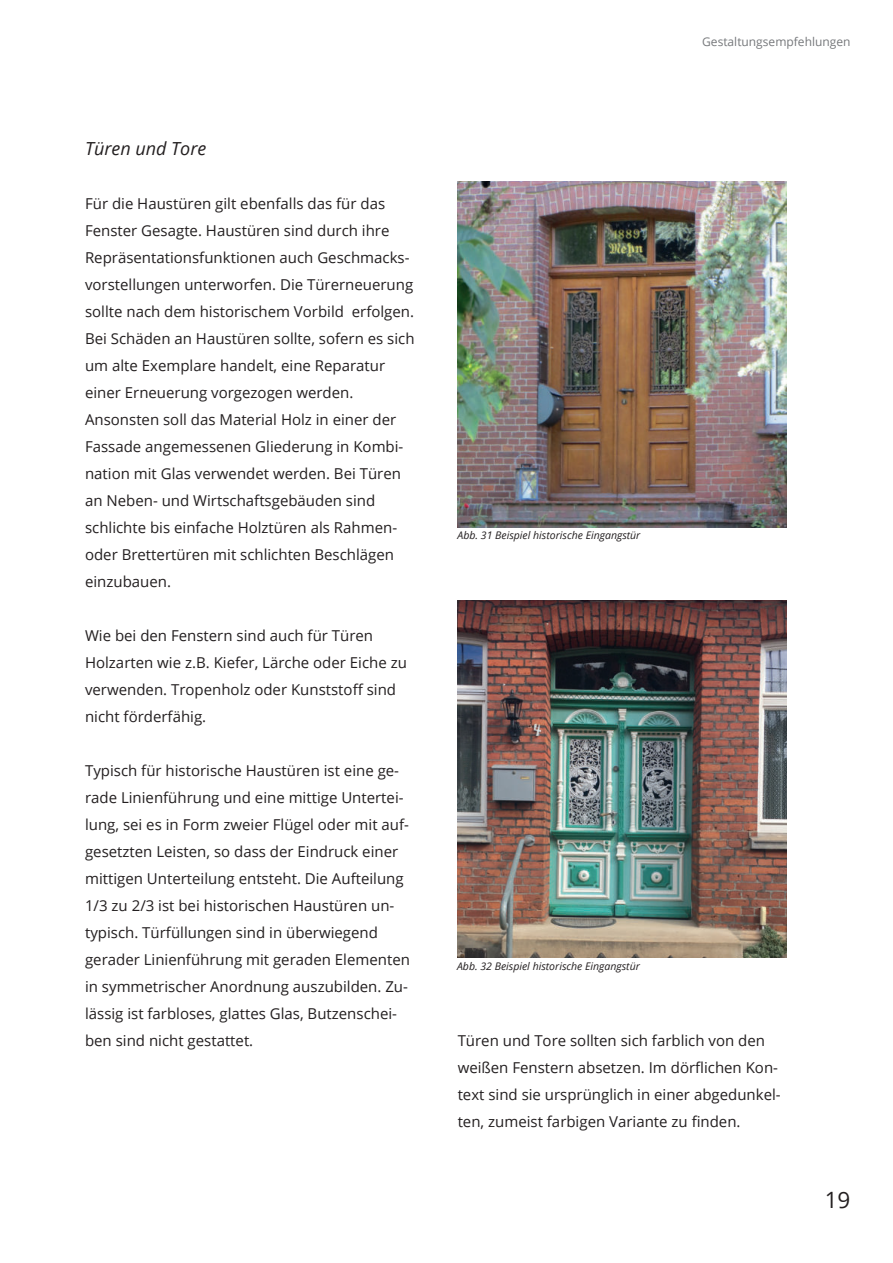
<style>
.page{position:relative;width:893px;height:1263px;background:#fff}
.page>*{position:absolute;margin:0;border:0;box-sizing:border-box;transform-origin:0 0}
.t1{font:22.5px "Open Sans";color:#231f20}
.t2{font:italic 18px "Open Sans";color:#231f20}
.t3{font:15px/27px "Open Sans";color:#231f20}
.t4{font:12px "Open Sans";color:#76787b}
.t5{font:italic 10.5px "Open Sans";color:#231f20}
</style>
<div class="page">
<img style="left:458px;top:182px;width:329px;height:345px">
<img style="left:457px;top:600px;width:330px;height:357px">
<p class="t2" style="left:85px;top:141px;width:123px">Türen und Tore</p>
<p class="t3" style="left:85px;top:189px;width:331px">Für die Haustüren gilt ebenfalls das für das Fenster Gesagte. Haustüren sind durch ihre Repräsentationsfunktionen auch Geschmacks&shy;vorstellungen unterworfen. Die Türerneuerung sollte nach dem historischem Vorbild erfolgen.<br>Bei Schäden an Haustüren sollte, sofern es sich um alte Exemplare handelt, eine Reparatur einer Erneuerung vorgezogen werden.<br>Ansonsten soll das Material Holz in einer der Fassade angemessenen Gliederung in Kombi&shy;nation mit Glas verwendet werden. Bei Türen an Neben- und Wirtschaftsgebäuden sind schlichte bis einfache Holztüren als Rahmen&shy;oder Brettertüren mit schlichten Beschlägen einzubauen.</p>
<p class="t3" style="left:85px;top:621px;width:323px">Wie bei den Fenstern sind auch für Türen Holzarten wie z.B. Kiefer, Lärche oder Eiche zu verwenden. Tropenholz oder Kunststoff sind nicht förderfähig.</p>
<p class="t3" style="left:85px;top:756px;width:326px">Typisch für historische Haustüren ist eine ge&shy;rade Linienführung und eine mittige Untertei&shy;lung, sei es in Form zweier Flügel oder mit auf&shy;gesetzten Leisten, so dass der Eindruck einer mittigen Unterteilung entsteht. Die Aufteilung 1/3 zu 2/3 ist bei historischen Haustüren un&shy;typisch. Türfüllungen sind in überwiegend gerader Linienführung mit geraden Elementen in symmetrischer Anordnung auszubilden. Zu&shy;lässig ist farbloses, glattes Glas, Butzenschei&shy;ben sind nicht gestattet.</p>
<p class="t4" style="left:702px;top:37px;width:150px">Gestaltungsempfehlungen</p>
<p class="t5" style="left:458px;top:531px;width:184px">Abb. 31 Beispiel historische Eingangstür</p>
<p class="t5" style="left:457px;top:962px;width:184px">Abb. 32 Beispiel historische Eingangstür</p>
<p class="t3" style="left:458px;top:1026px;width:325px">Türen und Tore sollten sich farblich von den weißen Fenstern absetzen. Im dörflichen Kon&shy;text sind sie ursprünglich in einer abgedunkel&shy;ten, zumeist farbigen Variante zu finden.</p>
<h1 class="t1" style="left:825px;top:1184px;width:27px">19</h1>
</div>
